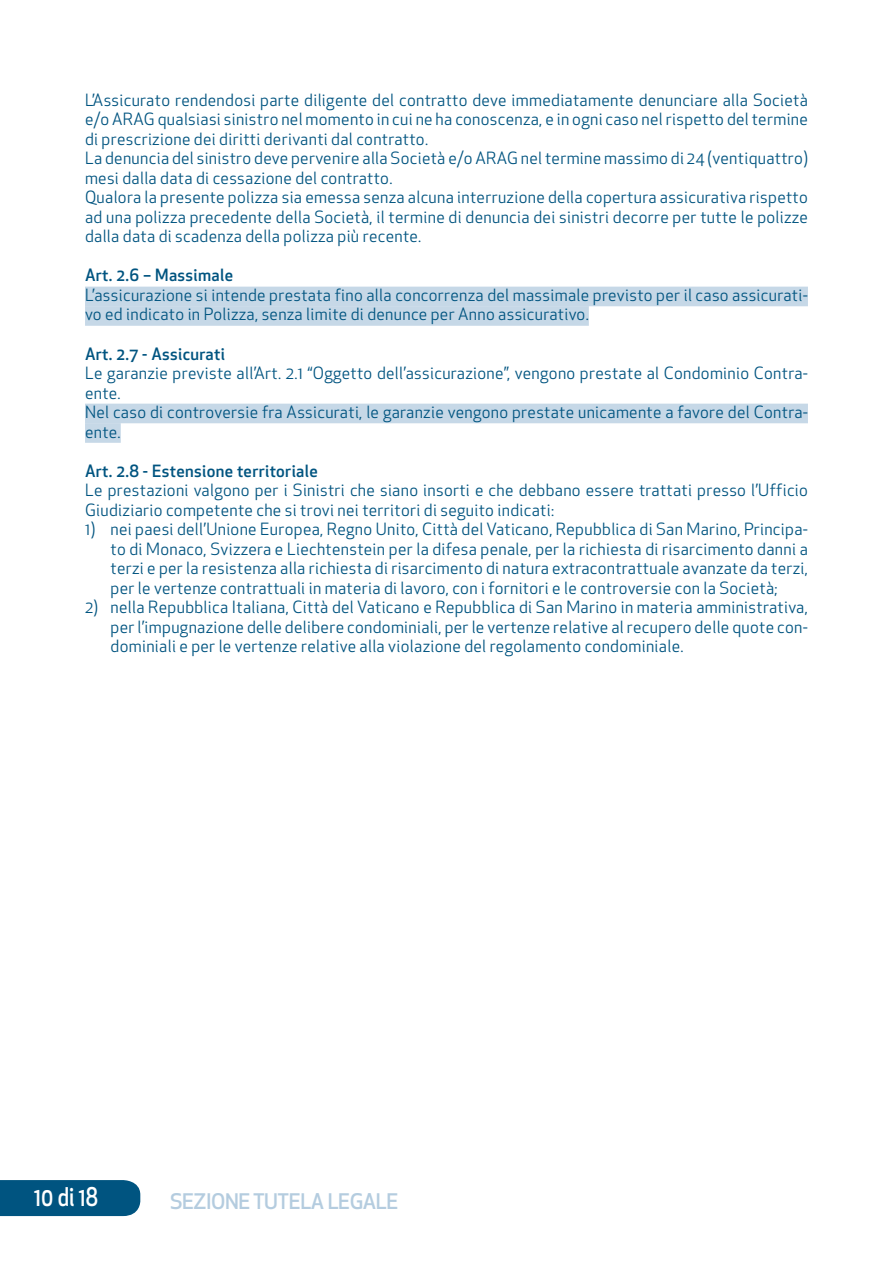
<style>
.page{position:relative;width:893px;height:1263px;background:#fff}
.page>*{position:absolute;margin:0;border:0;box-sizing:border-box;transform-origin:0 0}
.t1{font:500 25.2px "Apex New";color:#fff;scale:.83 1}
.t2{font:500 21px "Apex New";letter-spacing:-.02em;color:#b4ccdf}
.t3{font:16.5px/19.5px "Apex New";letter-spacing:.02em;color:#005480}
.t4{font:500 16.5px "Apex New";letter-spacing:.02em;color:#005480}
</style>
<div class="page">
<div style="left:0;top:1180px;width:140px;height:36px;background:#005480"></div>
<div style="left:85px;top:287px;width:723px;height:19px;background:#c6d8e7"></div>
<div style="left:85px;top:306px;width:504px;height:20px;background:#c6d8e7"></div>
<div style="left:85px;top:404px;width:723px;height:19px;background:#c6d8e7"></div>
<div style="left:85px;top:423px;width:36px;height:20px;background:#c6d8e7"></div>
<p class="t3" style="left:85px;top:90px;width:724px">L’Assicurato rendendosi parte diligente del contratto deve immediatamente denunciare alla Società e/o ARAG qualsiasi sinistro nel momento in cui ne ha conoscenza, e in ogni caso nel rispetto del termine di prescrizione dei diritti derivanti dal contratto.<br>La denuncia del sinistro deve pervenire alla Società e/o ARAG nel termine massimo di 24 (ventiquattro) mesi dalla data di cessazione del contratto.<br>Qualora la presente polizza sia emessa senza alcuna interruzione della copertura assicurativa rispetto ad una polizza precedente della Società, il termine di denuncia dei sinistri decorre per tutte le polizze dalla data di scadenza della polizza più recente.</p>
<p class="t4" style="left:85px;top:264px;width:150px">Art. 2.6 – Massimale</p>
<p class="t3" style="left:85px;top:285px;width:724px">L’assicurazione si intende prestata fino alla concorrenza del massimale previsto per il caso assicurati&shy;vo ed indicato in Polizza, senza limite di denunce per Anno assicurativo.</p>
<p class="t4" style="left:85px;top:342px;width:141px">Art. 2.7 - Assicurati</p>
<p class="t3" style="left:85px;top:363px;width:724px">Le garanzie previste all’Art. 2.1 “Oggetto dell’assicurazione”, vengono prestate al Condominio Contra&shy;ente.<br>Nel caso di controversie fra Assicurati, le garanzie vengono prestate unicamente a favore del Contra&shy;ente.</p>
<p class="t4" style="left:85px;top:459px;width:234px">Art. 2.8 - Estensione territoriale</p>
<p class="t3" style="left:85px;top:480px;width:724px">Le prestazioni valgono per i Sinistri che siano insorti e che debbano essere trattati presso l’Ufficio<br>Giudiziario competente che si trovi nei territori di seguito indicati:</p>
<p class="t3" style="left:111px;top:519px;width:699px;text-align:justify;text-indent:-26px">1) nei paesi dell’Unione Europea, Regno Unito, Città del Vaticano, Repubblica di San Marino, Principa&shy;to di Monaco, Svizzera e Liechtenstein per la difesa penale, per la richiesta di risarcimento danni a terzi e per la resistenza alla richiesta di risarcimento di natura extracontrattuale avanzate da terzi, per le vertenze contrattuali in materia di lavoro, con i fornitori e le controversie con la Società;</p>
<p class="t3" style="left:111px;top:597px;width:699px;text-align:justify;text-indent:-26px">2) nella Repubblica Italiana, Città del Vaticano e Repubblica di San Marino in materia amministrativa, per l’impugnazione delle delibere condominiali, per le vertenze relative al recupero delle quote con&shy;dominiali e per le vertenze relative alla violazione del regolamento condominiale.</p>
<h1 class="t1" style="left:34px;top:1180px;width:79px">10 di 18</h1>
<p class="t2" style="left:170px;top:1187px;width:230px">SEZIONE TUTELA LEGALE</p>
</div>
